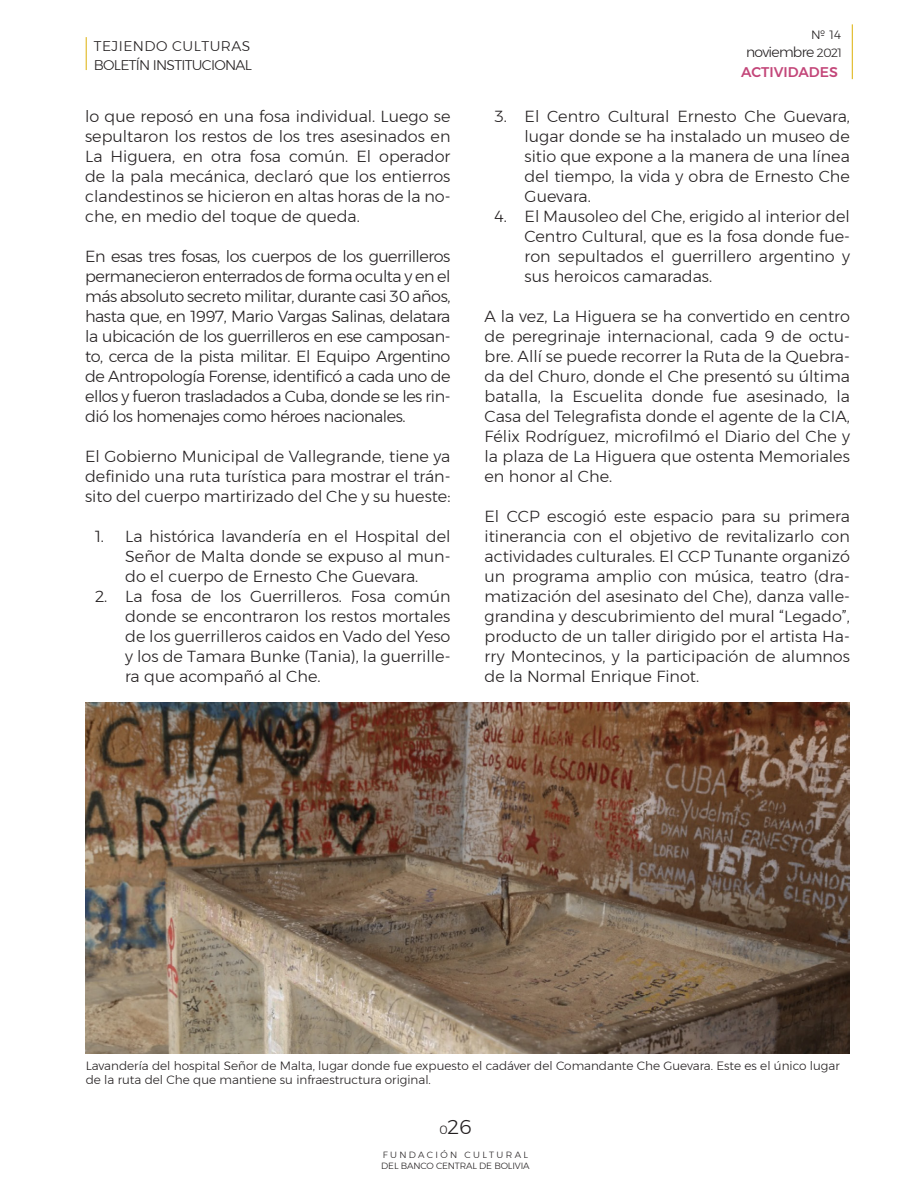
<style>
.page{position:relative;width:908px;height:1191px;background:#fff}
.page>*{position:absolute;margin:0;border:0;box-sizing:border-box;transform-origin:0 0}
.t1{font:300 20px "Montserrat";color:#231f20}
.texto_corrido{font:300 16px/20px "Montserrat";color:#231f20;text-align:justify}
.a{font:300 16px/20px "Montserrat";color:#231f20;text-align:justify}
.t2{font:500 14px/19.6px "Montserrat";color:#c34679;text-align:center}
.t3{font:300 14px "Montserrat";letter-spacing:-.05em;color:#231f20}
.t4{font:300 14px "Montserrat";letter-spacing:.035em;color:#231f20}
.pie_de_foto{font:300 12px/14.4px "Montserrat";color:#231f20}
.t5{font:300 9px/10.8px "Montserrat";letter-spacing:-.015em;color:#231f20}
.s1{font-weight:300;color:#231f20}
.s2{font-weight:300;font-size:12px;color:#231f20}
.s3{font-size:12px}
</style>
<div class="page">
<hr style="left:86px;top:37px;width:1px;height:33px;background:#ddb008">
<hr style="left:851px;top:24px;width:1px;height:55px;background:#ddb008">
<img style="left:86px;top:702px;width:762px;height:352px">
<p class="pie_de_foto" style="left:810px;top:27px;width:32px">№ 14</p>
<p class="t4" style="left:94px;top:35px;width:158px">TEJIENDO CULTURAS</p>
<p class="t3" style="left:94px;top:55px;width:160px">BOLETÍN INSTITUCIONAL</p>
<p class="t2" style="left:741px;top:42px;width:102px"><span class="s1">noviembre</span> <span class="s2">2021<br></span>ACTIVIDADES</p>
<p class="texto_corrido" style="left:85px;top:106px;width:367px">lo que reposó en una fosa individual. Luego se sepultaron los restos de los tres asesinados en La Higuera, en otra fosa común. El operador de la pala mecánica, declaró que los entierros clandestinos se hicieron en altas horas de la no&shy;che, en medio del toque de queda.</p>
<p class="texto_corrido" style="left:85px;top:246px;width:367px">En esas tres fosas, los cuerpos de los guerrilleros permanecieron enterrados de forma oculta y en el más absoluto secreto militar, durante casi 30 años, hasta que, en 1997, Mario Vargas Salinas, delatara la ubicación de los guerrilleros en ese camposan&shy;to, cerca de la pista militar. El Equipo Argentino de Antropología Forense, identificó a cada uno de ellos y fueron trasladados a Cuba, donde se les rin&shy;dió los homenajes como héroes nacionales.</p>
<p class="texto_corrido" style="left:85px;top:446px;width:367px">El Gobierno Municipal de Vallegrande, tiene ya definido una ruta turística para mostrar el trán&shy;sito del cuerpo martirizado del Che y su hueste:</p>
<p class="a" style="left:125px;top:526px;width:327px;text-indent:-30px">1. La histórica lavandería en el Hospital del Señor de Malta donde se expuso al mun&shy;do el cuerpo de Ernesto Che Guevara.</p>
<p class="a" style="left:125px;top:586px;width:327px;text-indent:-30px">2. La fosa de los Guerrilleros. Fosa común donde se encontraron los restos mortales de los guerrilleros caidos en Vado del Yeso y los de Tamara Bunke (Tania), la guerrille&shy;ra que acompañó al Che.</p>
<p class="a" style="left:524px;top:106px;width:327px;text-indent:-30px">3. El Centro Cultural Ernesto Che Guevara, lugar donde se ha instalado un museo de sitio que expone a la manera de una línea del tiempo, la vida y obra de Ernesto Che Guevara.</p>
<p class="a" style="left:524px;top:206px;width:327px;text-indent:-30px">4. El Mausoleo del Che, erigido al interior del Centro Cultural, que es la fosa donde fue&shy;ron sepultados el guerrillero argentino y sus heroicos camaradas.</p>
<p class="texto_corrido" style="left:484px;top:306px;width:367px">A la vez, La Higuera se ha convertido en centro de peregrinaje internacional, cada 9 de octu&shy;bre. Allí se puede recorrer la Ruta de la Quebra&shy;da del Churo, donde el Che presentó su última batalla, la Escuelita donde fue asesinado, la Casa del Telegrafista donde el agente de la CIA, Félix Rodríguez, microfilmó el Diario del Che y la plaza de La Higuera que ostenta Memoriales en honor al Che.</p>
<p class="texto_corrido" style="left:484px;top:506px;width:367px">El CCP escogió este espacio para su primera itinerancia con el objetivo de revitalizarlo con actividades culturales. El CCP Tunante organizó un programa amplio con música, teatro (dra&shy;matización del asesinato del Che), danza valle&shy;grandina y descubrimiento del mural “Legado”, producto de un taller dirigido por el artista Ha&shy;rry Montecinos, y la participación de alumnos de la Normal Enrique Finot.</p>
<p class="pie_de_foto" style="left:86px;top:1058px;width:755px">Lavandería del hospital Señor de Malta, lugar donde fue expuesto el cadáver del Comandante Che Guevara. Este es el único lugar de la ruta del Che que mantiene su infraestructura original.</p>
<p class="t1" style="left:439px;top:1112px;width:34px"><span class="s3">0</span>26</p>
<p class="t5" style="left:381px;top:1149px;width:150px">FUNDACIÓN CULTURAL<br>DEL BANCO CENTRAL DE BOLIVIA</p>
</div>
